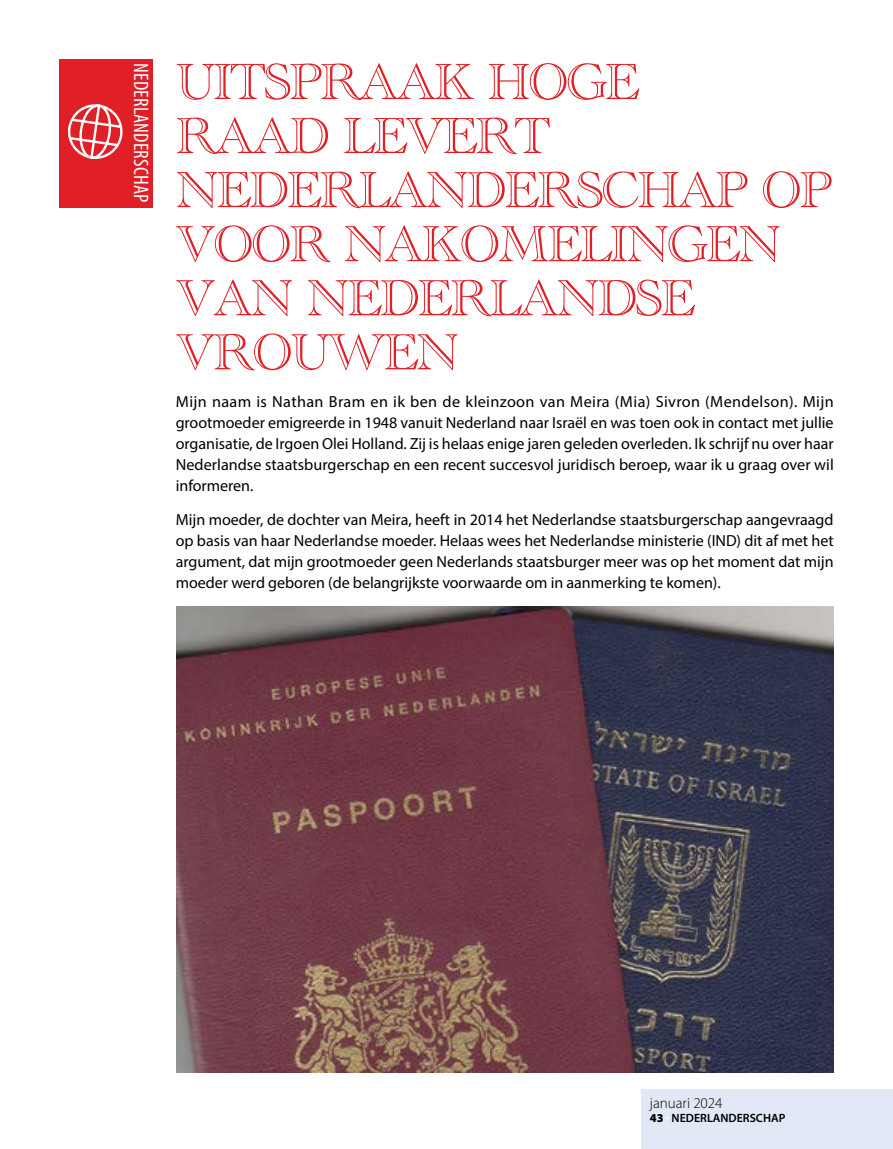
<style>
.page{position:relative;width:893px;height:1149px;background:#fff}
.page>*{position:absolute;margin:0;border:0;box-sizing:border-box;transform-origin:0 0}
.t1{font:52.5px/54px "Academy Engraved Let Plain";letter-spacing:-.04em;color:#e11f27}
.t2{font:condensed 21px "Myriad Pro";letter-spacing:.01em;color:#fff}
.t3{font:16.05px/21px "Myriad Pro";color:#000;text-align:justify}
.t4{font:300 15px "Myriad Pro";color:#000}
.t5{font:600 12px "Myriad Pro";color:#000}
.s1{font-weight:900}
.s2{font-weight:900;color:#fff}
</style>
<div class="page">
<img style="left:177px;top:606px;width:656px;height:465px">
<div style="left:60px;top:59px;width:93px;height:149px;background:#e11f27"></div>
<svg style="left:67px;top:104px;width:56px;height:55px"></svg>
<div style="left:641px;top:1089px;width:252px;height:59px;background:#e1e8f6"></div>
<h2 class="t2" style="left:154px;top:63px;width:141px;rotate:90deg">NEDERLANDERSCHAP</h2>
<h1 class="t1" style="left:176px;top:51px;width:658px">UITSPRAAK HOGE<br>RAAD LEVERT<br>NEDERLANDERSCHAP OP<br>VOOR NAKOMELINGEN<br>VAN NEDERLANDSE<br>VROUWEN</h1>
<p class="t3" style="left:176px;top:391px;width:660px">Mijn naam is Nathan Bram en ik ben de kleinzoon van Meira (Mia) Sivron (Mendelson). Mijn grootmoeder emigreerde in 1948 vanuit Nederland naar Israël en was toen ook in contact met jullie organisatie, de Irgoen Olei Holland. Zij is helaas enige jaren geleden overleden. Ik schrijf nu over haar Nederlandse staatsburgerschap en een recent succesvol juridisch beroep, waar ik u graag over wil informeren.</p>
<p class="t3" style="left:176px;top:509px;width:659px">Mijn moeder, de dochter van Meira, heeft in 2014 het Nederlandse staatsburgerschap aangevraagd op basis van haar Nederlandse moeder. Helaas wees het Nederlandse ministerie (IND) dit af met het argument, dat mijn grootmoeder geen Nederlands staatsburger meer was op het moment dat mijn moeder werd geboren (de belangrijkste voorwaarde om in aanmerking te komen).</p>
<p class="t4" style="left:650px;top:1093px;width:74px">januari 2024</p>
<p class="t5" style="left:650px;top:1109px;width:137px"><span class="s1">43</span> <span class="s2">·</span> NEDERLANDERSCHAP</p>
</div>
